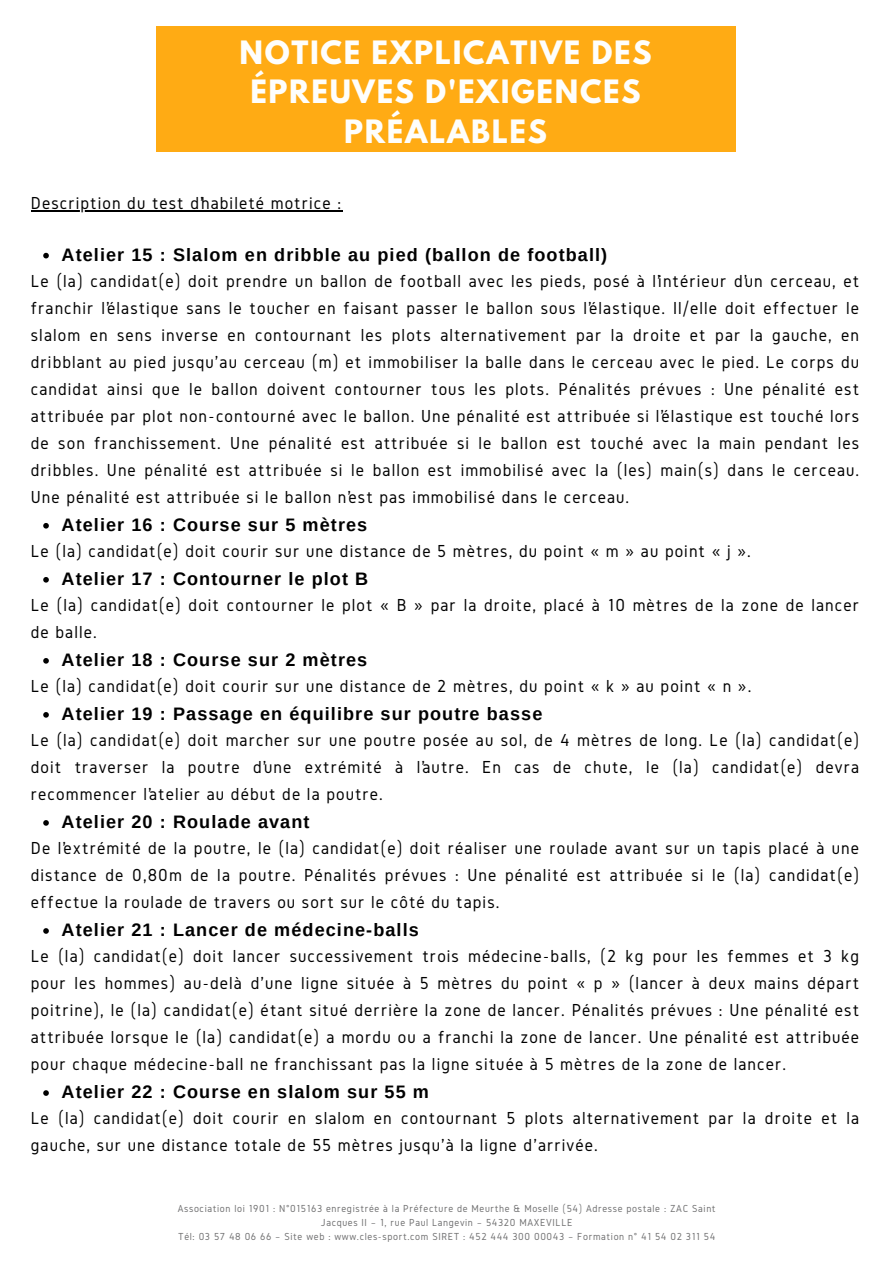
<style>
.page{position:relative;width:893px;height:1264px;background:#fff}
.page>*{position:absolute;margin:0;border:0;box-sizing:border-box;transform-origin:0 0}
.t1{font:700 28.5px/39.3px "League Spartan";letter-spacing:.06em;color:#fefefc;text-align:center}
.t2{font:18px/27px "Gidole";letter-spacing:.06em;color:#000;text-align:justify}
.t3{font:700 18px "Arimo";letter-spacing:.06em;color:#000}
.t4{font:10.5px/14.1px "Gidole";letter-spacing:.06em;color:#717172;text-align:center}
</style>
<div class="page">
<div style="left:156px;top:26px;width:579px;height:126px;background:#ffab14"></div>
<hr style="left:31px;top:210px;width:311px;height:1px;background:#000">
<svg style="left:43px;top:253px;width:6px;height:5px"></svg>
<svg style="left:43px;top:523px;width:6px;height:5px"></svg>
<svg style="left:43px;top:577px;width:6px;height:5px"></svg>
<svg style="left:43px;top:658px;width:6px;height:5px"></svg>
<svg style="left:43px;top:712px;width:6px;height:5px"></svg>
<svg style="left:43px;top:820px;width:6px;height:5px"></svg>
<svg style="left:43px;top:928px;width:6px;height:5px"></svg>
<svg style="left:43px;top:1090px;width:6px;height:5px"></svg>
<h1 class="t1" style="left:239px;top:32px;width:413px">NOTICE EXPLICATIVE DES<br>ÉPREUVES D'EXIGENCES<br>PRÉALABLES</h1>
<p class="t2" style="left:31px;top:189px;width:312px">Description du test d’habileté motrice :</p>
<p class="t3" style="left:62px;top:242px;width:547px">Atelier 15 : Slalom en dribble au pied (ballon de football)</p>
<p class="t2" style="left:31px;top:267px;width:829px">Le (la) candidat(e) doit prendre un ballon de football avec les pieds, posé à l’intérieur d’un cerceau, et franchir l’élastique sans le toucher en faisant passer le ballon sous l’élastique. Il/elle doit effectuer le slalom en sens inverse en contournant les plots alternativement par la droite et par la gauche, en dribblant au pied jusqu'au cerceau (m) et immobiliser la balle dans le cerceau avec le pied. Le corps du candidat ainsi que le ballon doivent contourner tous les plots. Pénalités prévues : Une pénalité est attribuée par plot non-contourné avec le ballon. Une pénalité est attribuée si l’élastique est touché lors de son franchissement. Une pénalité est attribuée si le ballon est touché avec la main pendant les dribbles. Une pénalité est attribuée si le ballon est immobilisé avec la (les) main(s) dans le cerceau.<br>Une pénalité est attribuée si le ballon n’est pas immobilisé dans le cerceau.</p>
<p class="t3" style="left:62px;top:512px;width:307px">Atelier 16 : Course sur 5 mètres</p>
<p class="t2" style="left:31px;top:537px;width:721px">Le (la) candidat(e) doit courir sur une distance de 5 mètres, du point « m » au point « j ».</p>
<p class="t3" style="left:62px;top:566px;width:308px">Atelier 17 : Contourner le plot B</p>
<p class="t2" style="left:31px;top:591px;width:829px">Le (la) candidat(e) doit contourner le plot « B » par la droite, placé à 10 mètres de la zone de lancer de balle.</p>
<p class="t3" style="left:62px;top:647px;width:307px">Atelier 18 : Course sur 2 mètres</p>
<p class="t2" style="left:31px;top:672px;width:722px">Le (la) candidat(e) doit courir sur une distance de 2 mètres, du point « k » au point « n ».</p>
<p class="t3" style="left:62px;top:701px;width:482px">Atelier 19 : Passage en équilibre sur poutre basse</p>
<p class="t2" style="left:31px;top:726px;width:829px">Le (la) candidat(e) doit marcher sur une poutre posée au sol, de 4 mètres de long. Le (la) candidat(e) doit traverser la poutre d’une extrémité à l’autre. En cas de chute, le (la) candidat(e) devra recommencer l’atelier au début de la poutre.</p>
<p class="t3" style="left:62px;top:809px;width:249px">Atelier 20 : Roulade avant</p>
<p class="t2" style="left:31px;top:834px;width:829px">De l’extrémité de la poutre, le (la) candidat(e) doit réaliser une roulade avant sur un tapis placé à une distance de 0,80m de la poutre. Pénalités prévues : Une pénalité est attribuée si le (la) candidat(e) effectue la roulade de travers ou sort sur le côté du tapis.</p>
<p class="t3" style="left:62px;top:917px;width:359px">Atelier 21 : Lancer de médecine-balls</p>
<p class="t2" style="left:31px;top:942px;width:829px">Le (la) candidat(e) doit lancer successivement trois médecine-balls, (2 kg pour les femmes et 3 kg pour les hommes) au-delà d'une ligne située à 5 mètres du point « p » (lancer à deux mains départ poitrine), le (la) candidat(e) étant situé derrière la zone de lancer. Pénalités prévues : Une pénalité est attribuée lorsque le (la) candidat(e) a mordu ou a franchi la zone de lancer. Une pénalité est attribuée pour chaque médecine-ball ne franchissant pas la ligne située à 5 mètres de la zone de lancer.</p>
<p class="t3" style="left:62px;top:1079px;width:369px">Atelier 22 : Course en slalom sur 55 m</p>
<p class="t2" style="left:31px;top:1104px;width:829px">Le (la) candidat(e) doit courir en slalom en contournant 5 plots alternativement par la droite et la gauche, sur une distance totale de 55 mètres jusqu'à la ligne d'arrivée.</p>
<p class="t4" style="left:178px;top:1201px;width:539px">Association loi 1901 : N°015163 enregistrée à la Préfecture de Meurthe &amp; Moselle (54) Adresse postale : ZAC Saint<br>Jacques II – 1, rue Paul Langevin – 54320 MAXEVILLE<br>Tél: 03 57 48 06 66 – Site web : www.cles-sport.com SIRET : 452 444 300 00043 – Formation n° 41 54 02 311 54</p>
</div>
